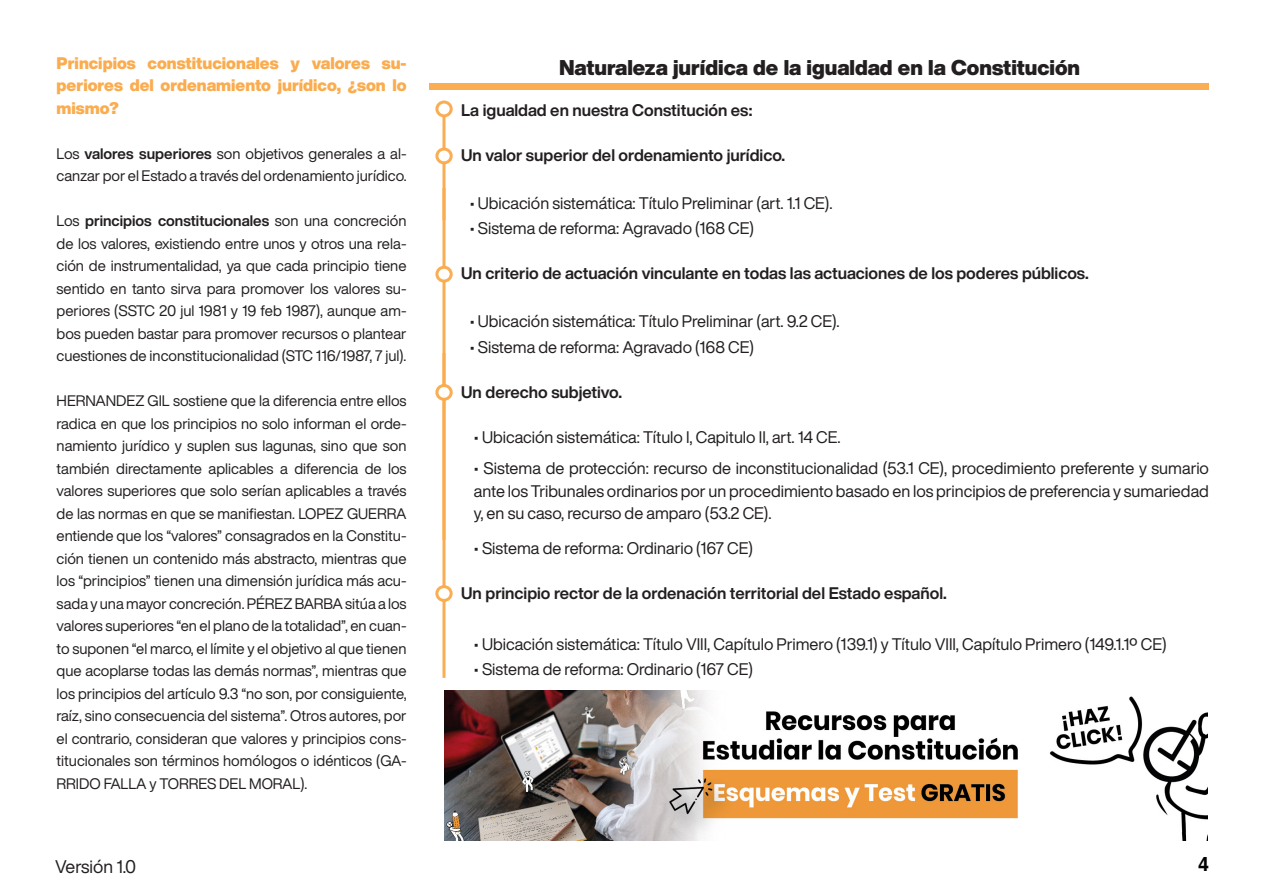
<style>
.page{position:relative;width:1263px;height:893px;background:#fff}
.page>*{position:absolute;margin:0;border:0;box-sizing:border-box;transform-origin:0 0}
.t1{font:900 21px "Helvetica Now Display";color:#231f20}
.t2{font:700 19.5px "Helvetica";color:#000001}
.t3{font:18px "Helvetica Now Display";color:#231f20}
.t4{font:16.5px/22.5px "Helvetica Now Display";color:#231f20;text-align:justify}
.t5{font:700 16.5px "Helvetica Now Display";color:#231f20}
.t6{font:900 16.5px/22.5px "Helvetica Now Display";color:#faac4f;text-align:justify}
.t7{font:15px/22.5px "Helvetica Now Display";color:#231f20;text-align:justify}
.s1{font-weight:700}
</style>
<div class="page">
<img style="left:444px;top:690px;width:763px;height:150px">
<div style="left:435px;top:101px;width:18px;height:16px;border:3px solid #faac4f;border-radius:50%"></div>
<hr style="left:442px;top:117px;width:3px;height:103px;background:#faac4f">
<hr style="left:442px;top:188px;width:3px;height:490px;background:#faac4f">
<div style="left:429px;top:83px;width:780px;height:6px;background:#faac4f"></div>
<div style="left:437px;top:149px;width:14px;height:14px;background:#fff;border-radius:50%"></div>
<div style="left:435px;top:148px;width:18px;height:16px;border:3px solid #faac4f;border-radius:50%"></div>
<div style="left:437px;top:587px;width:14px;height:13px;background:#fff;border-radius:50%"></div>
<div style="left:435px;top:585px;width:18px;height:17px;border:3px solid #faac4f;border-radius:50%"></div>
<svg style="left:437px;top:267px;width:14px;height:14px"></svg>
<div style="left:435px;top:266px;width:18px;height:17px;border:3px solid #faac4f;border-radius:50%"></div>
<div style="left:437px;top:385px;width:14px;height:14px;background:#fff;border-radius:50%"></div>
<div style="left:435px;top:384px;width:18px;height:17px;border:3px solid #faac4f;border-radius:50%"></div>
<p class="t6" style="left:57px;top:51px;width:351px">Principios constitucionales y valores su&shy;periores del ordenamiento jurídico, ¿son lo mismo?</p>
<p class="t7" style="left:57px;top:142px;width:351px">Los <span class="s1">valores superiores</span> son objetivos generales a al&shy;canzar por el Estado a través del ordenamiento jurídico.</p>
<p class="t7" style="left:57px;top:209px;width:351px">Los <span class="s1">principios constitucionales</span> son una concreción de los valores, existiendo entre unos y otros una rela&shy;ción de instrumentalidad, ya que cada principio tiene sentido en tanto sirva para promover los valores su&shy;periores (SSTC 20 jul 1981 y 19 feb 1987), aunque am&shy;bos pueden bastar para promover recursos o plantear cuestiones de inconstitucionalidad (STC 116/1987, 7 jul).</p>
<p class="t7" style="left:57px;top:389px;width:351px">HERNANDEZ GIL sostiene que la diferencia entre ellos radica en que los principios no solo informan el orde&shy;namiento jurídico y suplen sus lagunas, sino que son también directamente aplicables a diferencia de los valores superiores que solo serían aplicables a través de las normas en que se manifiestan. LOPEZ GUERRA entiende que los “valores” consagrados en la Constitu&shy;ción tienen un contenido más abstracto, mientras que los “principios” tienen una dimensión jurídica más acu&shy;sada y una mayor concreción. PÉREZ BARBA sitúa a los valores superiores “en el plano de la totalidad”, en cuan&shy;to suponen “el marco, el límite y el objetivo al que tienen que acoplarse todas las demás normas”, mientras que los principios del artículo 9.3 “no son, por consiguiente, raíz, sino consecuencia del sistema”. Otros autores, por el contrario, consideran que valores y principios cons&shy;titucionales son términos homólogos o idénticos (GA-RRIDO FALLA y TORRES DEL MORAL).</p>
<p class="t1" style="left:559px;top:53px;width:523px">Naturaleza jurídica de la igualdad en la Constitución</p>
<p class="t5" style="left:461px;top:98px;width:293px">La igualdad en nuestra Constitución es:</p>
<p class="t5" style="left:461px;top:143px;width:325px">Un valor superior del ordenamiento jurídico.</p>
<p class="t4" style="left:470px;top:192px;width:364px">• Ubicación sistemática: Título Preliminar (art. 1.1 CE).</p>
<p class="t4" style="left:470px;top:217px;width:286px">• Sistema de reforma: Agravado (168 CE)</p>
<p class="t5" style="left:461px;top:262px;width:629px">Un criterio de actuación vinculante en todas las actuaciones de los poderes públicos.</p>
<p class="t4" style="left:470px;top:310px;width:372px">• Ubicación sistemática: Título Preliminar (art. 9.2 CE).</p>
<p class="t4" style="left:470px;top:336px;width:286px">• Sistema de reforma: Agravado (168 CE)</p>
<p class="t5" style="left:461px;top:380px;width:162px">Un derecho subjetivo.</p>
<p class="t4" style="left:474px;top:426px;width:368px">• Ubicación sistemática: Título I, Capitulo II, art. 14 CE.</p>
<p class="t4" style="left:474px;top:457px;width:737px">• Sistema de protección: recurso de inconstitucionalidad (53.1 CE), procedimiento preferente y sumario ante los Tribunales ordinarios por un procedimiento basado en los principios de preferencia y sumariedad y, en su caso, recurso de amparo (53.2 CE).</p>
<p class="t4" style="left:474px;top:537px;width:281px">• Sistema de reforma: Ordinario (167 CE)</p>
<p class="t5" style="left:461px;top:581px;width:487px">Un principio rector de la ordenación territorial del Estado español.</p>
<p class="t4" style="left:474px;top:633px;width:694px">• Ubicación sistemática: Título VIII, Capítulo Primero (139.1) y Título VIII, Capítulo Primero (149.1.1º CE)</p>
<p class="t4" style="left:474px;top:658px;width:281px">• Sistema de reforma: Ordinario (167 CE)</p>
<p class="t3" style="left:55px;top:854px;width:83px">Versión 1.0</p>
<h2 class="t2" style="left:1198px;top:852px;width:12px">4</h2>
</div>
